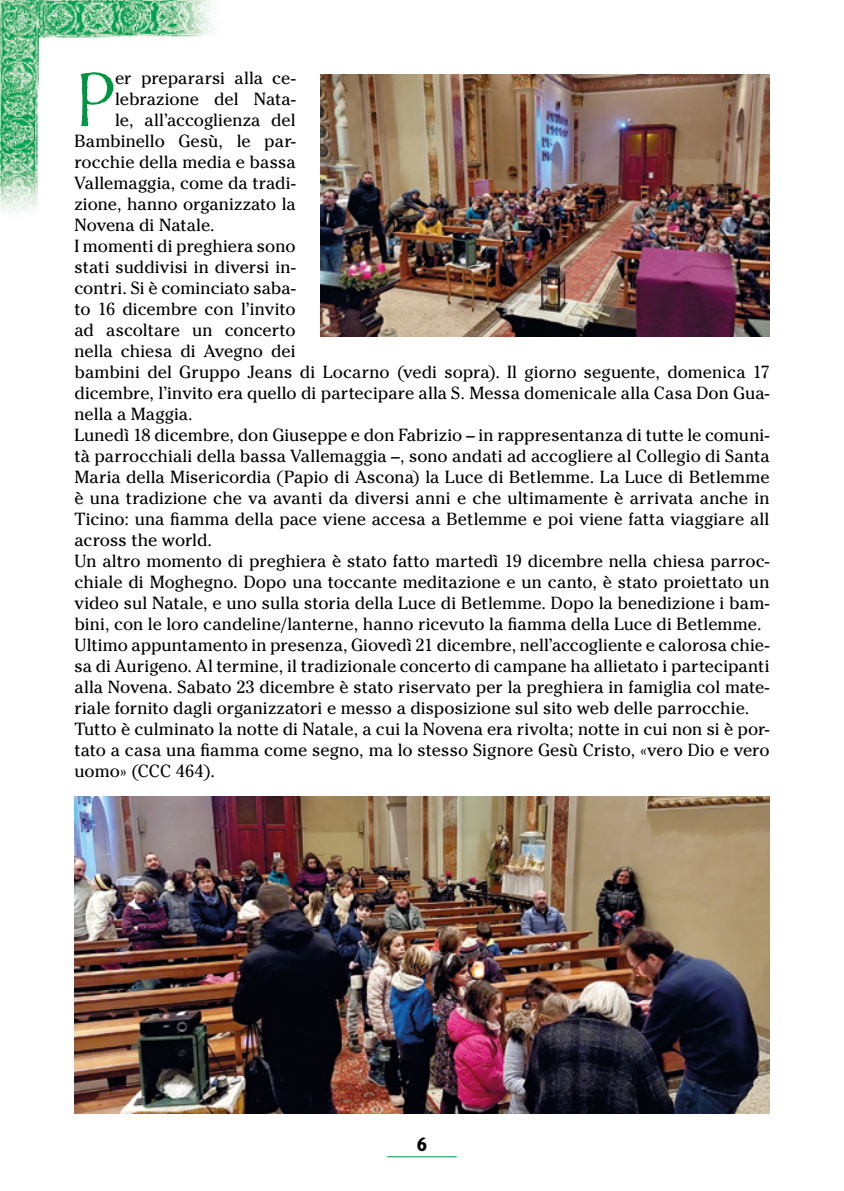
<style>
.page{position:relative;width:844px;height:1191px;background:#fff}
.page>*{position:absolute;margin:0;border:0;box-sizing:border-box;transform-origin:0 0}
.t1{font:85.75px "Galahad Std";color:#009641}
.t2{font:700 21px "Goudy Sans Std";color:#000}
.t3{font:17.5px "Cheltenham Std";color:#000}
</style>
<div class="page">
<hr style="left:387px;top:1156px;width:69px;height:1px;background:#009641">
<img style="left:0;top:0;width:214px;height:212px">
<img style="left:74px;top:796px;width:695px;height:317px">
<img style="left:320px;top:74px;width:449px;height:262px">
<h1 class="t1" style="left:74px;top:46px;width:42px">P</h1>
<p class="t3" style="left:115px;top:68px;width:182px">er prepararsi alla ce-</p>
<p class="t3" style="left:115px;top:89px;width:182px">lebrazione del Nata-</p>
<p class="t3" style="left:115px;top:110px;width:182px">le, all’accoglienza del</p>
<p class="t3" style="left:74px;top:131px;width:223px">Bambinello Gesù, le par-</p>
<p class="t3" style="left:74px;top:152px;width:223px">rocchie della media e bassa</p>
<p class="t3" style="left:74px;top:173px;width:223px">Vallemaggia, come da tradi-</p>
<p class="t3" style="left:74px;top:194px;width:223px">zione, hanno organizzato la</p>
<p class="t3" style="left:74px;top:215px;width:142px">Novena di Natale.</p>
<p class="t3" style="left:74px;top:236px;width:222px">I momenti di preghiera sono</p>
<p class="t3" style="left:74px;top:257px;width:223px">stati suddivisi in diversi in-</p>
<p class="t3" style="left:74px;top:278px;width:223px">contri. Si è cominciato saba-</p>
<p class="t3" style="left:74px;top:299px;width:223px">to 16 dicembre con l’invito</p>
<p class="t3" style="left:74px;top:320px;width:223px">ad ascoltare un concerto</p>
<p class="t3" style="left:74px;top:341px;width:223px">nella chiesa di Avegno dei</p>
<p class="t3" style="left:74px;top:362px;width:696px">bambini del Gruppo Jeans di Locarno (vedi sopra). Il giorno seguente, domenica 17</p>
<p class="t3" style="left:74px;top:383px;width:696px">dicembre, l’invito era quello di partecipare alla S. Messa domenicale alla Casa Don Gua-</p>
<p class="t3" style="left:74px;top:404px;width:120px">nella a Maggia.</p>
<p class="t3" style="left:74px;top:425px;width:696px">Lunedì 18 dicembre, don Giuseppe e don Fabrizio – in rappresentanza di tutte le comuni-</p>
<p class="t3" style="left:74px;top:446px;width:696px">tà parrocchiali della bassa Vallemaggia –, sono andati ad accogliere al Collegio di Santa</p>
<p class="t3" style="left:74px;top:467px;width:696px">Maria della Misericordia (Papio di Ascona) la Luce di Betlemme. La Luce di Betlemme</p>
<p class="t3" style="left:74px;top:488px;width:696px">è una tradizione che va avanti da diversi anni e che ultimamente è arrivata anche in</p>
<p class="t3" style="left:74px;top:509px;width:696px">Ticino: una fiamma della pace viene accesa a Betlemme e poi viene fatta viaggiare all</p>
<p class="t3" style="left:74px;top:530px;width:139px">across the world.</p>
<p class="t3" style="left:74px;top:551px;width:696px">Un altro momento di preghiera è stato fatto martedì 19 dicembre nella chiesa parroc-</p>
<p class="t3" style="left:74px;top:572px;width:696px">chiale di Moghegno. Dopo una toccante meditazione e un canto, è stato proiettato un</p>
<p class="t3" style="left:74px;top:593px;width:696px">video sul Natale, e uno sulla storia della Luce di Betlemme. Dopo la benedizione i bam-</p>
<p class="t3" style="left:74px;top:614px;width:688px">bini, con le loro candeline/lanterne, hanno ricevuto la fiamma della Luce di Betlemme.</p>
<p class="t3" style="left:74px;top:635px;width:696px">Ultimo appuntamento in presenza, Giovedì 21 dicembre, nell’accogliente e calorosa chie-</p>
<p class="t3" style="left:74px;top:656px;width:696px">sa di Aurigeno. Al termine, il tradizionale concerto di campane ha allietato i partecipanti</p>
<p class="t3" style="left:74px;top:677px;width:696px">alla Novena. Sabato 23 dicembre è stato riservato per la preghiera in famiglia col mate-</p>
<p class="t3" style="left:74px;top:698px;width:676px">riale fornito dagli organizzatori e messo a disposizione sul sito web delle parrocchie.</p>
<p class="t3" style="left:74px;top:719px;width:696px">Tutto è culminato la notte di Natale, a cui la Novena era rivolta; notte in cui non si è por-</p>
<p class="t3" style="left:74px;top:740px;width:696px">tato a casa una fiamma come segno, ma lo stesso Signore Gesù Cristo, «vero Dio e vero</p>
<p class="t3" style="left:74px;top:761px;width:142px">uomo» (CCC 464).</p>
<p class="t2" style="left:416px;top:1132px;width:12px">6</p>
</div>
